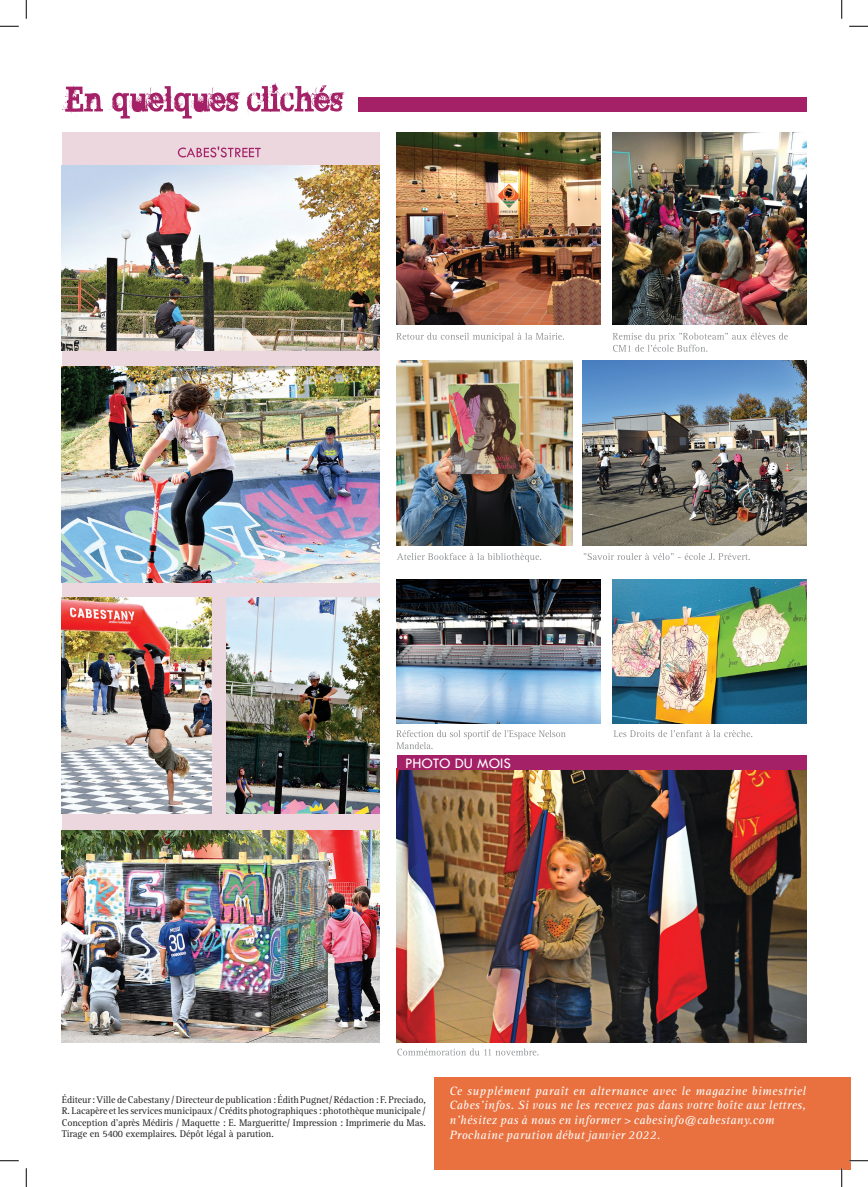
<style>
.page{position:relative;width:868px;height:1187px;background:#fff}
.page>*{position:absolute;margin:0;border:0;box-sizing:border-box;transform-origin:0 0}
.t1{font:15px "Tw Cen";color:#fff}
.t2{font:italic 12.38px/14.9px "Rotis Serif AT";letter-spacing:.025em;color:#fff}
.t3{font:10px/11.2px "Rotis Serif Std";letter-spacing:-.01em;color:#231f20;text-align:justify}
</style>
<div class="page">
<div style="left:434px;top:1076px;width:416px;height:93px;background:#e9713f"></div>
<div style="left:358px;top:97px;width:448px;height:14px;background:#a42167"></div>
<svg style="left:62px;top:83px;width:282px;height:36px"></svg>
<div style="left:62px;top:133px;width:317px;height:909px;background:#ebd7dd"></div>
<svg style="left:396px;top:332px;width:168px;height:10px"></svg>
<svg style="left:613px;top:332px;width:174px;height:20px"></svg>
<svg style="left:614px;top:730px;width:138px;height:7px"></svg>
<svg style="left:396px;top:730px;width:170px;height:19px"></svg>
<svg style="left:397px;top:553px;width:144px;height:9px"></svg>
<svg style="left:583px;top:553px;width:166px;height:7px"></svg>
<svg style="left:178px;top:146px;width:83px;height:11px"></svg>
<svg style="left:397px;top:1048px;width:141px;height:7px"></svg>
<img style="left:397px;top:769px;width:409px;height:273px">
<img style="left:396px;top:579px;width:204px;height:144px">
<img style="left:396px;top:133px;width:204px;height:192px">
<img style="left:583px;top:360px;width:223px;height:185px">
<img style="left:612px;top:133px;width:194px;height:192px">
<img style="left:397px;top:360px;width:175px;height:185px">
<img style="left:612px;top:579px;width:194px;height:144px">
<img style="left:62px;top:367px;width:317px;height:215px">
<img style="left:62px;top:598px;width:150px;height:215px">
<img style="left:226px;top:598px;width:153px;height:215px">
<img style="left:62px;top:830px;width:317px;height:212px">
<img style="left:62px;top:165px;width:317px;height:185px">
<div style="left:397px;top:755px;width:409px;height:14px;background:#a42167"></div>
<svg style="left:0;top:25px;width:19px;height:2px"></svg>
<svg style="left:849px;top:25px;width:18px;height:2px"></svg>
<svg style="left:0;top:1160px;width:19px;height:1px"></svg>
<svg style="left:849px;top:1159px;width:18px;height:2px"></svg>
<svg style="left:25px;top:0;width:2px;height:19px"></svg>
<svg style="left:25px;top:1168px;width:2px;height:18px"></svg>
<svg style="left:841px;top:0;width:1px;height:19px"></svg>
<svg style="left:840px;top:1168px;width:2px;height:18px"></svg>
<h1 class="t1" style="left:405px;top:753px;width:107px">PHOTO DU MOIS</h1>
<p class="t3" style="left:62px;top:1094px;width:365px">Éditeur : Ville de Cabestany / Directeur de publication : Édith Pugnet/ Rédaction : F. Preciado, R. Lacapère et les services municipaux / Crédits photographiques : photothèque municipale / Conception d'après Médiris / Maquette : E. Margueritte/ Impression : Imprimerie du Mas.<br>Tirage en 5400 exemplaires. Dépôt légal à parution.</p>
<p class="t2" style="left:449px;top:1083px;width:358px">Ce supplément paraît en alternance avec le magazine bimestriel Cabes'infos. Si vous ne les recevez pas dans votre boîte aux lettres, n’hésitez pas à nous en informer &gt; cabesinfo@cabestany.com Prochaine parution début janvier 2022.</p>
</div>
